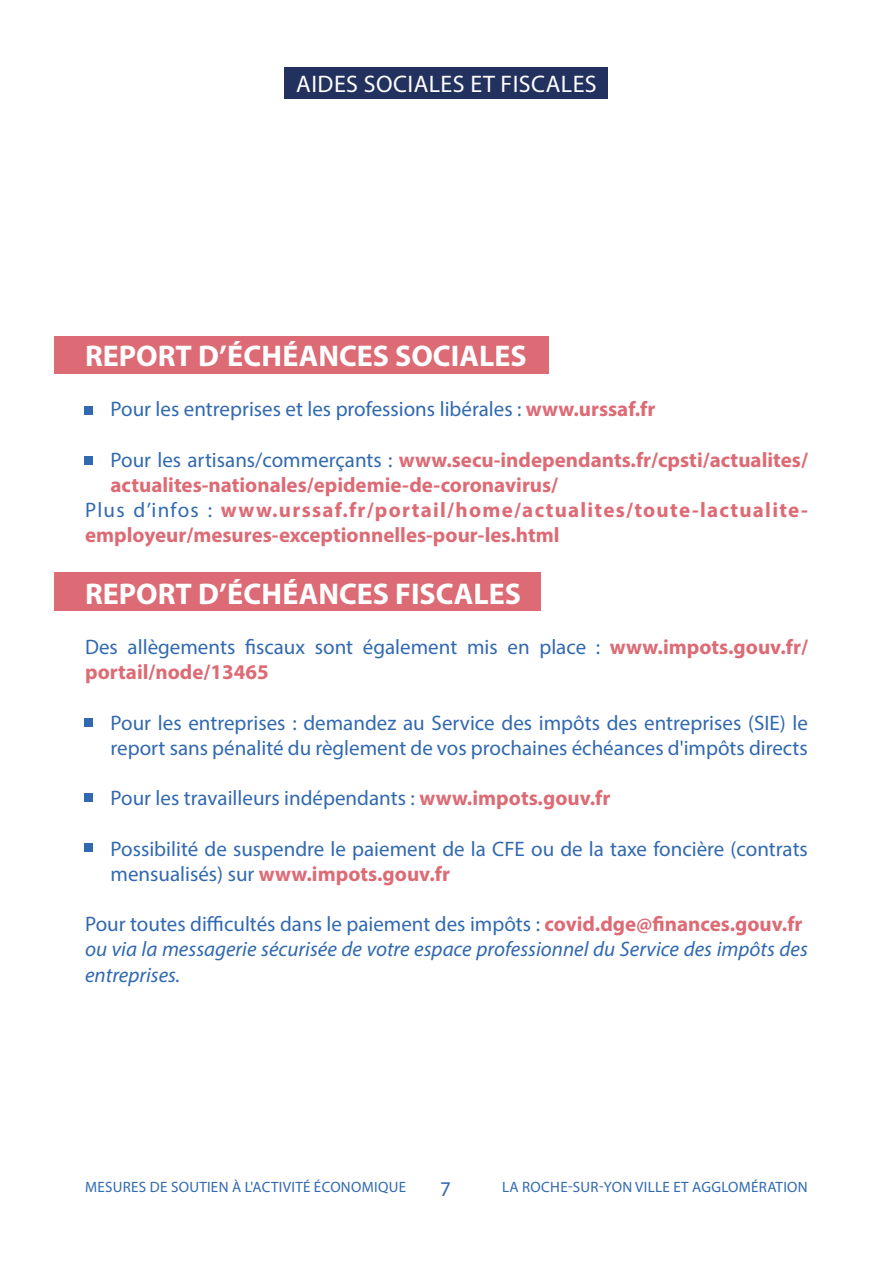
<style>
.page{position:relative;width:893px;height:1263px;background:#fff}
.page>*{position:absolute;margin:0;border:0;box-sizing:border-box;transform-origin:0 0}
.t1{font:700 30px "Myriad Pro";color:#fff}
.t2{font:24px "Myriad Pro";letter-spacing:.02em;color:#fff}
.t3{font:21px/25.2px "Myriad Pro";color:#3169b0}
.t4{font:700 21px "Myriad Pro";color:#dc6b75}
.t5{font:italic 21px/25.2px "Myriad Pro";color:#3169b0}
.t6{font:700 21px "Myriad Pro";letter-spacing:.06em;color:#dc6b75}
.t7{font:15px "Myriad Pro";letter-spacing:.02em;color:#3169b0}
.s1{font-weight:700;color:#dc6b75}
.s2{font-weight:400;color:#3169b0}
.s3{font-style:normal}
.s4{font-weight:700;font-style:normal;color:#dc6b75}
</style>
<div class="page">
<div style="left:285px;top:67px;width:323px;height:32px;background:#23315f"></div>
<div style="left:54px;top:336px;width:495px;height:38px;background:#dc6b75"></div>
<div style="left:54px;top:572px;width:486px;height:39px;background:#dc6b75"></div>
<div style="left:84px;top:406px;width:8px;height:9px;background:#3169b0"></div>
<div style="left:84px;top:456px;width:8px;height:9px;background:#3169b0"></div>
<div style="left:84px;top:718px;width:8px;height:9px;background:#3169b0"></div>
<div style="left:84px;top:843px;width:8px;height:9px;background:#3169b0"></div>
<div style="left:84px;top:793px;width:8px;height:9px;background:#3169b0"></div>
<p class="t2" style="left:296px;top:69px;width:302px">AIDES SOCIALES ET FISCALES</p>
<h1 class="t1" style="left:85px;top:336px;width:443px">REPORT D’ÉCHÉANCES SOCIALES</h1>
<p class="t3" style="left:111px;top:396px;width:546px">Pour les entreprises et les professions libérales : <span class="s1">www.urssaf.fr</span></p>
<p class="t4" style="left:111px;top:446px;width:699px"><span class="s2">Pour les artisans/commerçants :</span> www.secu-independants.fr/cpsti/actualites/</p>
<p class="t4" style="left:111px;top:471px;width:449px">actualites-nationales/epidemie-de-coronavirus/</p>
<p class="t6" style="left:85px;top:496px;width:724px"><span class="s2">Plus d’infos :</span> www.urssaf.fr/portail/home/actualites/toute-lactualite-</p>
<p class="t4" style="left:85px;top:521px;width:476px">employeur/mesures-exceptionnelles-pour-les.html</p>
<h1 class="t1" style="left:85px;top:574px;width:438px">REPORT D’ÉCHÉANCES FISCALES</h1>
<p class="t3" style="left:85px;top:634px;width:724px">Des allègements fiscaux sont également mis en place : <span class="s1">www.impots.gouv.fr/ portail/node/13465</span></p>
<p class="t3" style="left:111px;top:709px;width:699px">Pour les entreprises : demandez au Service des impôts des entreprises (SIE) le report sans pénalité du règlement de vos prochaines échéances d'impôts directs</p>
<p class="t3" style="left:111px;top:785px;width:501px">Pour les travailleurs indépendants : <span class="s1">www.impots.gouv.fr</span></p>
<p class="t3" style="left:111px;top:835px;width:699px">Possibilité de suspendre le paiement de la CFE ou de la taxe foncière (contrats mensualisés) sur <span class="s1">www.impots.gouv.fr</span></p>
<p class="t5" style="left:85px;top:911px;width:724px"><span class="s3">Pour toutes difficultés dans le paiement des impôts :</span> <span class="s4">covid.dge@finances.gouv.fr </span>ou via la messagerie sécurisée de votre espace professionnel du Service des impôts des entreprises.</p>
<p class="t7" style="left:85px;top:1178px;width:322px">MESURES DE SOUTIEN À L'ACTIVITÉ ÉCONOMIQUE</p>
<p class="t3" style="left:440px;top:1176px;width:12px">7</p>
<p class="t7" style="left:502px;top:1178px;width:307px">LA ROCHE-SUR-YON VILLE ET AGGLOMÉRATION</p>
</div>
